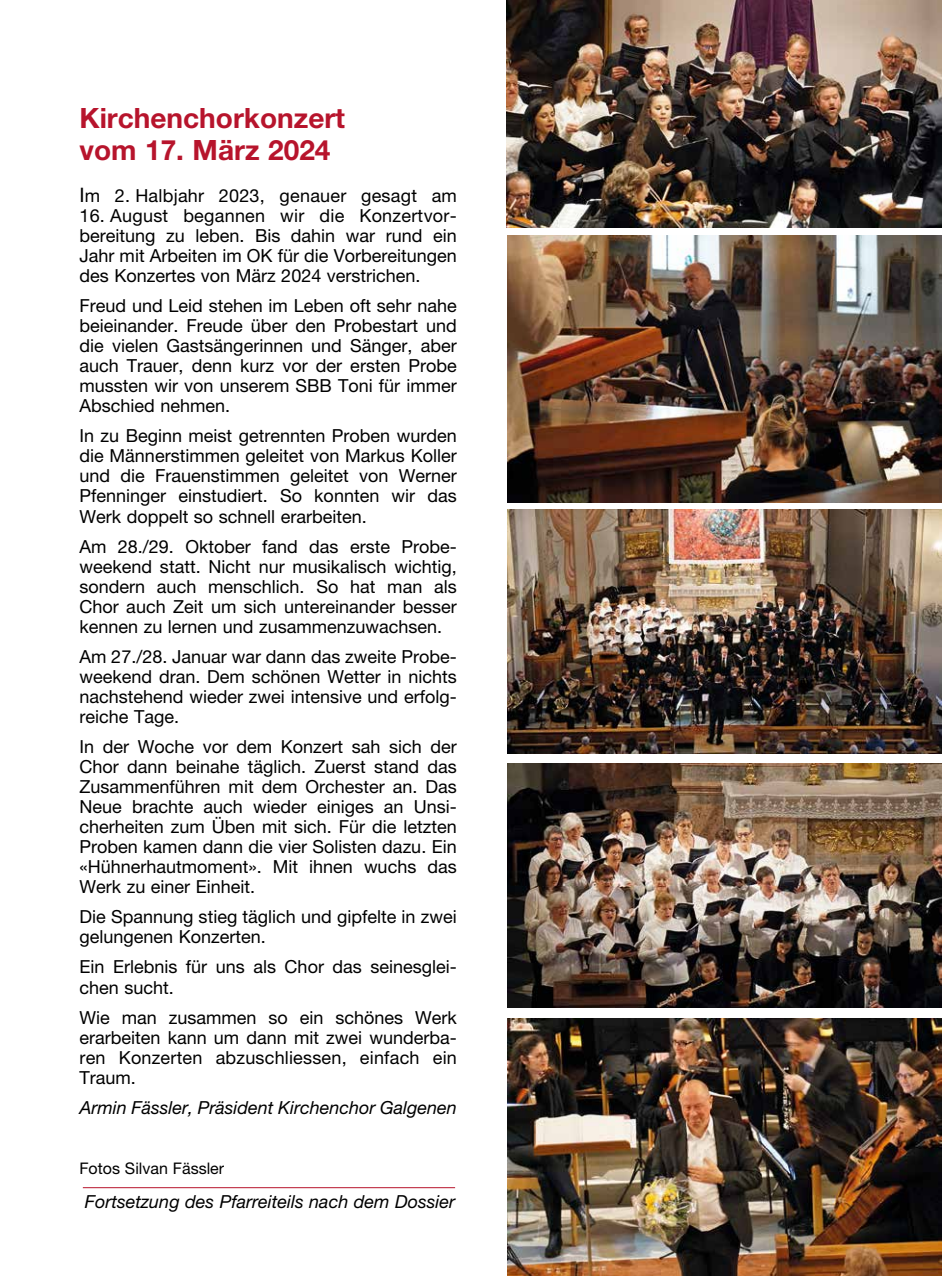
<style>
.page{position:relative;width:942px;height:1276px;background:#fff}
.page>*{position:absolute;margin:0;border:0;box-sizing:border-box;transform-origin:0 0}
.t1{font:700 28px/32px "Helvetica Neue LT Pro";color:#b7142c}
.t2{font:18px/20px "Helvetica Neue LT Pro";color:#000;text-align:justify}
.t3{font:italic 18px "Helvetica Neue LT Pro";color:#000}
.t4{font:16px "Helvetica Neue LT Pro";color:#000}
.s1{font-size:20px}
</style>
<div class="page">
<img style="left:506px;top:0;width:435px;height:227px">
<img style="left:507px;top:236px;width:434px;height:267px">
<img style="left:507px;top:509px;width:434px;height:245px">
<img style="left:507px;top:763px;width:434px;height:244px">
<img style="left:507px;top:1018px;width:434px;height:258px">
<hr style="left:83px;top:1187px;width:372px;height:1px;background:#b7142c">
<h1 class="t1" style="left:79px;top:101px;width:267px">Kirchenchorkonzert vom 17. März 2024</h1>
<p class="t2" style="left:79px;top:185px;width:379px"><span class="s1">I</span>m 2. Halbjahr 2023, genauer gesagt am</p>
<p class="t2" style="left:79px;top:205px;width:379px">16. August begannen wir die Konzertvor&shy;bereitung zu leben. Bis dahin war rund ein Jahr mit Arbeiten im OK für die Vorbereitungen des Konzertes von März 2024 verstrichen.</p>
<p class="t2" style="left:79px;top:295px;width:379px">Freud und Leid stehen im Leben oft sehr nahe beieinander. Freude über den Probestart und die vielen Gastsängerinnen und Sänger, aber auch Trauer, denn kurz vor der ersten Probe mussten wir von unserem SBB Toni für immer Abschied nehmen.</p>
<p class="t2" style="left:79px;top:426px;width:379px">In zu Beginn meist getrennten Proben wurden die Männerstimmen geleitet von Markus Koller und die Frauenstimmen geleitet von Werner Pfenninger einstudiert. So konnten wir das Werk doppelt so schnell erarbeiten.</p>
<p class="t2" style="left:79px;top:536px;width:379px">Am 28./29. Oktober fand das erste Probe&shy;weekend statt. Nicht nur musikalisch wichtig, sondern auch menschlich. So hat man als Chor auch Zeit um sich untereinander besser kennen zu lernen und zusammenzuwachsen.</p>
<p class="t2" style="left:79px;top:646px;width:379px">Am 27./28. Januar war dann das zweite Probe&shy;weekend dran. Dem schönen Wetter in nichts nachstehend wieder zwei intensive und erfolg&shy;reiche Tage.</p>
<p class="t2" style="left:79px;top:736px;width:379px">In der Woche vor dem Konzert sah sich der Chor dann beinahe täglich. Zuerst stand das Zusammenführen mit dem Orchester an. Das Neue brachte auch wieder einiges an Unsi&shy;cherheiten zum Üben mit sich. Für die letzten Proben kamen dann die vier Solisten dazu. Ein «Hühnerhautmoment». Mit ihnen wuchs das Werk zu einer Einheit.</p>
<p class="t2" style="left:79px;top:906px;width:379px">Die Spannung stieg täglich und gipfelte in zwei gelungenen Konzerten.</p>
<p class="t2" style="left:79px;top:957px;width:379px">Ein Erlebnis für uns als Chor das seinesglei&shy;chen sucht.</p>
<p class="t2" style="left:79px;top:1007px;width:379px">Wie man zusammen so ein schönes Werk erarbeiten kann um dann mit zwei wunderba&shy;ren Konzerten abzuschliessen, einfach ein Traum.</p>
<p class="t3" style="left:79px;top:1096px;width:379px">Armin Fässler, Präsident Kirchenchor Galgenen</p>
<p class="t4" style="left:79px;top:1158px;width:146px">Fotos Silvan Fässler</p>
<p class="t3" style="left:85px;top:1190px;width:371px">Fortsetzung des Pfarreiteils nach dem Dossier</p>
</div>
